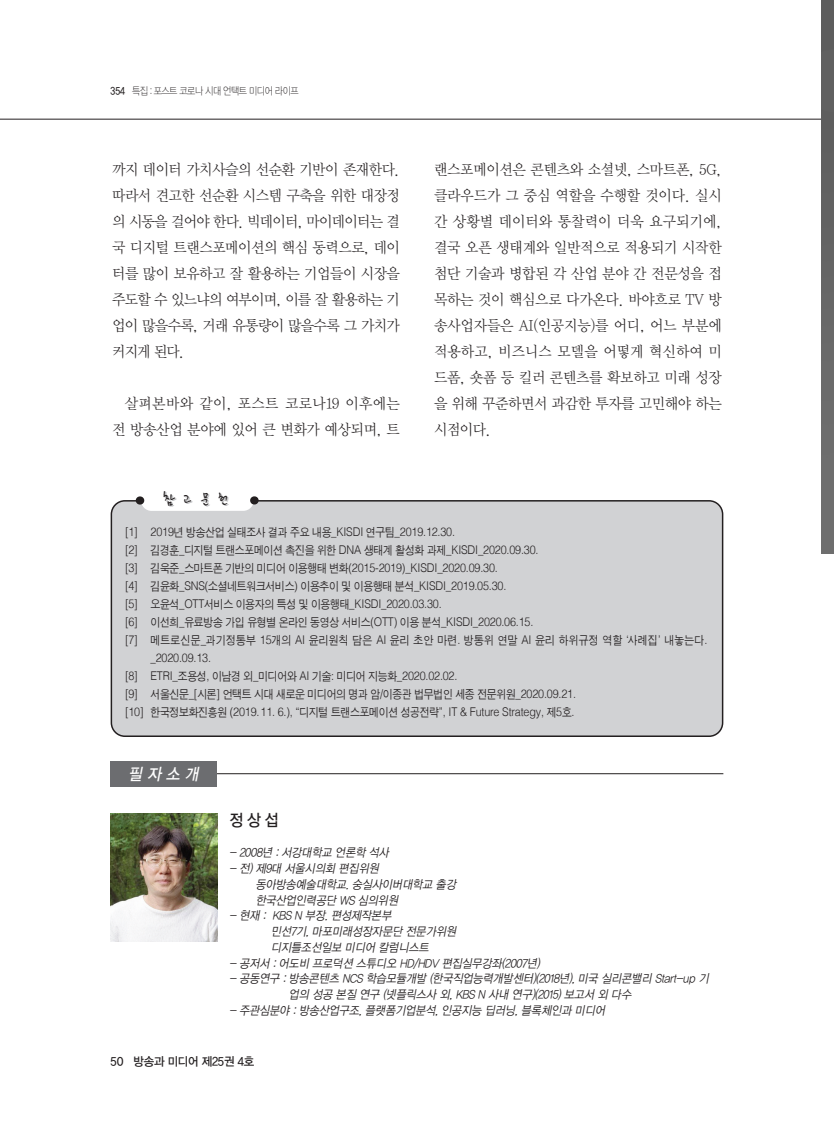
<style>
.page{position:relative;width:834px;height:1132px;background:#fff}
.page>*{position:absolute;margin:0;border:0;box-sizing:border-box;transform-origin:0 0}
.t1{font:18px "YDV Sos Std B";color:#231f20;scale:.9 1}
.t2{font:italic 16.5px "YDVYGO Std 13";color:#fff;scale:.9 1}
.t3{font:16.5px "YDVYGO Std 13";color:#231f20;scale:.9 1}
.t4{font:15px/26px "YDVY Mj O Std 12";letter-spacing:-.03em;color:#231f20;text-align:justify;scale:.95 1}
.t5{font:15px/26px "YDVY Mj O Std 12";letter-spacing:.02em;color:#231f20;text-align:right;scale:.95 1}
.t6{font:300 12px/18px "Helvetica";letter-spacing:-.015em;color:#231f20;scale:.9 1}
.t7{font:italic 12px/15.8px "YDVYGO Std 12";letter-spacing:.01em;color:#231f20;scale:.9 1}
.t8{font:12px "Sand Jg";letter-spacing:-.015em;color:#231f20;scale:.9 1}
.t9{font:12px "Sand Jg";letter-spacing:.03em;color:#231f20;scale:.9 1}
.t10{font:12px "YDVYGO Std 13";letter-spacing:-.02em;color:#231f20;scale:.95 1}
.t11{font:10.5px "YDVYGO Std 11";letter-spacing:-.045em;color:#231f20;scale:.85 1}
.s1{font-family:"YDVYGO Std 13"}
.s2{font-family:"Sand Jg";font-weight:400}
.s3{font-family:"Helvetica";font-weight:300}
</style>
<div class="page">
<hr style="left:0;top:119px;width:821px;height:1px;background:#231f20">
<img style="left:821px;top:0;width:12px;height:553px">
<div style="left:111px;top:500px;width:612px;height:236px;background:#d1d2d4"></div>
<div style="left:141px;top:489px;width:113px;height:21px;background:#fff;border-radius:11px"></div>
<div style="left:136px;top:496px;width:8px;height:8px;background:#231f20;border-radius:4px"></div>
<div style="left:250px;top:496px;width:8px;height:8px;background:#231f20;border-radius:4px"></div>
<img style="left:111px;top:813px;width:106px;height:127px">
<hr style="left:213px;top:773px;width:510px;height:1px;background:#231f20">
<div style="left:111px;top:761px;width:106px;height:25px;background:#6c6d70"></div>
<p class="t11" style="left:111px;top:86px;width:223px"><span class="s1">354</span> 특집 : 포스트 코로나 시대 언택트 미디어 라이프</p>
<p class="t4" style="left:112px;top:157px;width:304px">까지 데이터 가치사슬의 선순환 기반이 존재한다. 따라서 견고한 선순환 시스템 구축을 위한 대장정 의 시동을 걸어야 한다. 빅데이터, 마이데이터는 결 국 디지털 트랜스포메이션의 핵심 동력으로, 데이 터를 많이 보유하고 잘 활용하는 기업들이 시장을 주도할 수 있느냐의 여부이며, 이를 잘 활용하는 기 업이 많을수록, 거래 유통량이 많을수록 그 가치가 커지게 된다.</p>
<p class="t5" style="left:112px;top:391px;width:304px">살펴본바와 같이, 포스트 코로나19 이후에는 전 방송산업 분야에 있어 큰 변화가 예상되며, 트</p>
<p class="t1" style="left:163px;top:490px;width:75px">참고문헌</p>
<p class="t4" style="left:434px;top:157px;width:304px">랜스포메이션은 콘텐츠와 소셜넷, 스마트폰, 5G, 클라우드가 그 중심 역할을 수행할 것이다. 실시 간 상황별 데이터와 통찰력이 더욱 요구되기에, 결국 오픈 생태계와 일반적으로 적용되기 시작한 첨단 기술과 병합된 각 산업 분야 간 전문성을 접 목하는 것이 핵심으로 다가온다. 바야흐로 TV 방 송사업자들은 AI(인공지능)를 어디, 어느 부분에 적용하고, 비즈니스 모델을 어떻게 혁신하여 미 드폼, 숏폼 등 킬러 콘텐츠를 확보하고 미래 성장 을 위해 꾸준하면서 과감한 투자를 고민해야 하는 시점이다.</p>
<p class="t6" style="left:125px;top:523px;width:368px">[1] 2019<span class="s2">년 방송산업 실태조사 결과 주요 내용</span>_KISDI <span class="s2">연구팀</span>_2019.12.30.</p>
<p class="t8" style="left:125px;top:543px;width:461px"><span class="s3">[2]</span> 김경훈<span class="s3">_</span>디지털 트랜스포메이션 촉진을 위한 <span class="s3">DNA</span> 생태계 활성화 과제<span class="s3">_KISDI_2020.09.30.</span></p>
<p class="t6" style="left:125px;top:559px;width:455px">[3] <span class="s2">김욱준</span>_<span class="s2">스마트폰 기반의 미디어 이용행태 변화</span>(2015-2019)_KISDI_2020.09.30.<br>[4] <span class="s2">김윤화</span>_SNS(<span class="s2">소셜네트워크서비스</span>) <span class="s2">이용추이 및 이용행태 분석</span>_KISDI_2019.05.30.<br>[5] <span class="s2">오윤석</span>_OTT<span class="s2">서비스 이용자의 특성 및 이용행태</span>_KISDI_2020.03.30.<br>[6] <span class="s2">이선희</span>_<span class="s2">유료방송 가입 유형별 온라인 동영상 서비스</span>(OTT) <span class="s2">이용 분석</span>_KISDI_2020.06.15.</p>
<p class="t9" style="left:125px;top:633px;width:648px"><span class="s3">[7]</span> 메트로신문<span class="s3">_</span>과기정통부 <span class="s3">15</span>개의 <span class="s3">AI</span> 윤리원칙 담은 <span class="s3">AI</span> 윤리 초안 마련<span class="s3">.</span> 방통위 연말 <span class="s3">AI</span> 윤리 하위규정 역할 <span class="s3">‘</span>사례집<span class="s3">’</span> 내놓는다<span class="s3">.</span></p>
<p class="t6" style="left:125px;top:649px;width:371px;text-indent:26px">_2020.09.13.<br>[8] ETRI_<span class="s2">조용성</span>, <span class="s2">이남경 외</span>_<span class="s2">미디어와</span> AI <span class="s2">기술</span>: <span class="s2">미디어 지능화</span>_2020.02.02.</p>
<p class="t8" style="left:125px;top:687px;width:502px"><span class="s3">[9]</span> 서울신문<span class="s3">_[</span>시론<span class="s3">]</span> 언택트 시대 새로운 미디어의 명과 암<span class="s3">/</span>이종관 법무법인 세종 전문위원<span class="s3">_2020.09.21.</span></p>
<p class="t6" style="left:125px;top:703px;width:501px">[10] <span class="s2">한국정보화진흥원</span> (2019.11. 6.), “<span class="s2">디지털 트랜스포메이션 성공전략</span>”, IT &amp; Future Strategy, <span class="s2">제</span>5<span class="s2">호</span>.</p>
<p class="t2" style="left:129px;top:765px;width:83px">필자 소개</p>
<p class="t3" style="left:229px;top:811px;width:56px">정상섭</p>
<p class="t7" style="left:229px;top:844px;width:178px">- 2008년 : 서강대학교 언론학 석사</p>
<p class="t7" style="left:229px;top:860px;width:170px">- 전) 제9대 서울시의회 편집위원</p>
<p class="t7" style="left:256px;top:876px;width:226px">동아방송예술대학교. 숭실사이버대학교 출강</p>
<p class="t7" style="left:256px;top:892px;width:162px">한국산업인력공단 WS 심의위원</p>
<p class="t7" style="left:229px;top:907px;width:184px">-현재 : KBSN부장.편성제작본부</p>
<p class="t7" style="left:271px;top:923px;width:209px">민선7기, 마포미래성장자문단 전문가위원</p>
<p class="t7" style="left:271px;top:939px;width:179px">디지틀조선일보 미디어 칼럼니스트</p>
<p class="t7" style="left:229px;top:955px;width:349px">- 공저서 : 어도비 프로덕션 스튜디오 HD/HDV 편집실무강좌(2007년)</p>
<p class="t7" style="left:289px;top:970px;width:470px;text-indent:-59px">- 공동연구 : 방송콘텐츠 NCS 학습모듈개발 (한국직업능력개발센터)(2018년), 미국 실리콘밸리 Start-up 기 업의 성공 본질 연구 (넷플릭스사 외, KBS N 사내 연구)(2015) 보고서 외 다수</p>
<p class="t7" style="left:229px;top:1002px;width:421px">- 주관심분야 : 방송산업구조, 플랫폼기업분석, 인공지능 딥러닝, 블록체인과 미디어</p>
<p class="t10" style="left:111px;top:1054px;width:153px">50 방송과 미디어 제25권 4호</p>
</div>
